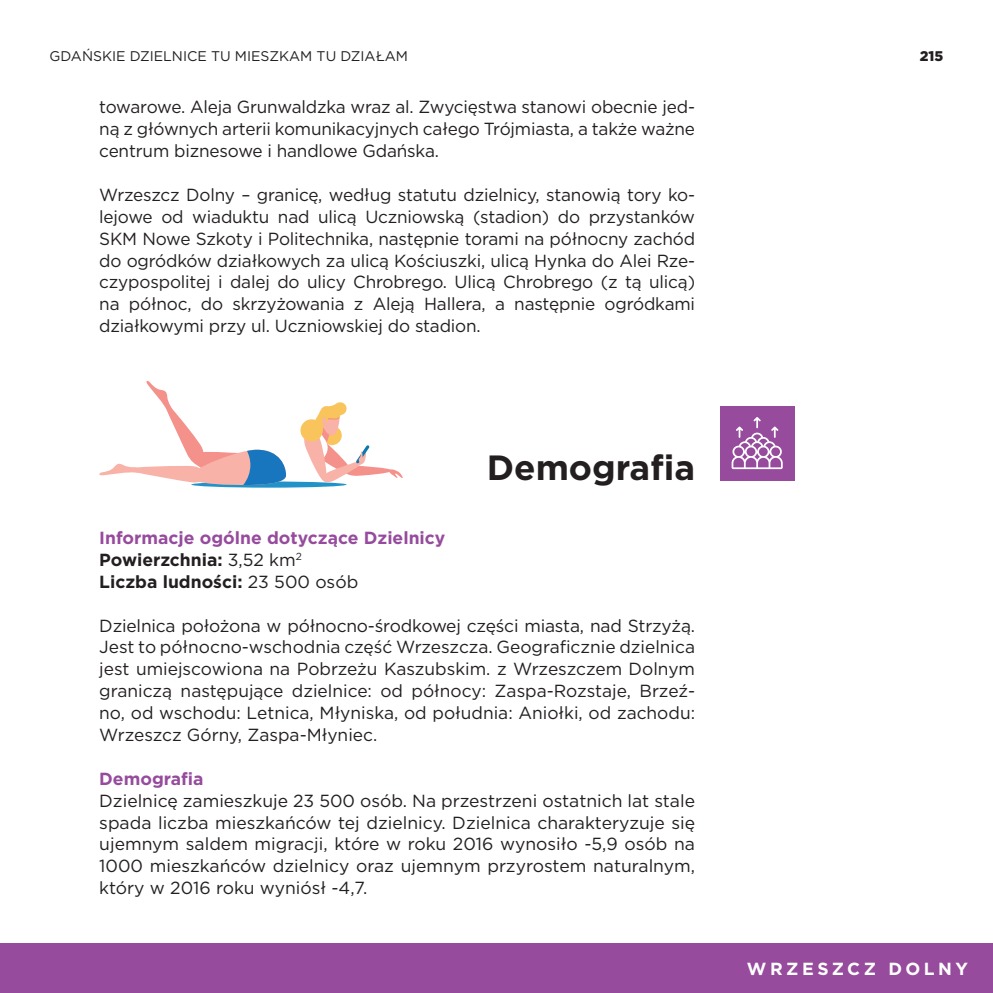
<style>
.page{position:relative;width:993px;height:993px;background:#fff}
.page>*{position:absolute;margin:0;border:0;box-sizing:border-box;transform-origin:0 0}
.t1{font:700 35px "Gotham";color:#231f20}
.t2{font:17.5px/21.9px "Gotham";letter-spacing:-.01em;color:#231f20;text-align:justify}
.t3{font:700 17.5px/21.9px "Gotham";color:#964b9d}
.t4{font:700 17.5px "Gotham";letter-spacing:.2em;color:#fff}
.t5{font:14px "Gotham";color:#231f20}
.t6{font:900 14px "Gotham";color:#231f20}
.s1{color:#231f20}
.s2{font-weight:400;color:#231f20}
</style>
<div class="page">
<div style="left:0;top:943px;width:992px;height:49px;background:#964b9d"></div>
<div style="left:719px;top:405px;width:75px;height:75px;background:#964b9d"></div>
<svg style="left:731px;top:417px;width:51px;height:52px"></svg>
<div style="left:191px;top:481px;width:155px;height:6px;background:#2193c9;border-radius:50%"></div>
<svg style="left:99px;top:381px;width:303px;height:104px"></svg>
<div style="left:300px;top:419px;width:22px;height:22px;background:#f9c45c;border-radius:50%"></div>
<p class="t5" style="left:50px;top:47px;width:360px">GDAŃSKIE DZIELNICE TU MIESZKAM TU DZIAŁAM</p>
<p class="t6" style="left:919px;top:46px;width:25px">215</p>
<p class="t2" style="left:99px;top:96px;width:597px">towarowe. Aleja Grunwaldzka wraz al. Zwycięstwa stanowi obecnie jed&shy;ną z głównych arterii komunikacyjnych całego Trójmiasta, a także ważne centrum biznesowe i handlowe Gdańska.</p>
<p class="t2" style="left:99px;top:183px;width:597px">Wrzeszcz Dolny – granicę, według statutu dzielnicy, stanowią tory ko&shy;lejowe od wiaduktu nad ulicą Uczniowską (stadion) do przystanków SKM Nowe Szkoty i Politechnika, następnie torami na północny zachód do ogródków działkowych za ulicą Kościuszki, ulicą Hynka do Alei Rze&shy;czypospolitej i dalej do ulicy Chrobrego. Ulicą Chrobrego (z tą ulicą) na północ, do skrzyżowania z Aleją Hallera, a następnie ogródkami działkowymi przy ul. Uczniowskiej do stadion.</p>
<h1 class="t1" style="left:486px;top:444px;width:210px">Demografia</h1>
<p class="t3" style="left:99px;top:526px;width:347px">Informacje ogólne dotyczące Dzielnicy<br><span class="s1">Powierzchnia:</span> <span class="s2">3,52 km</span><sup>2<br></sup><span class="s1">Liczba ludności:</span> <span class="s2">23 500 osób</span></p>
<p class="t2" style="left:99px;top:613px;width:597px">Dzielnica położona w północno-środkowej części miasta, nad Strzyżą.<br>Jest to północno-wschodnia część Wrzeszcza. Geograficznie dzielnica jest umiejscowiona na Pobrzeżu Kaszubskim. z Wrzeszczem Dolnym graniczą następujące dzielnice: od północy: Zaspa-Rozstaje, Brzeź&shy;no, od wschodu: Letnica, Młyniska, od południa: Aniołki, od zachodu:<br>Wrzeszcz Górny, Zaspa-Młyniec.</p>
<p class="t3" style="left:99px;top:767px;width:106px">Demografia</p>
<p class="t2" style="left:99px;top:788px;width:597px">Dzielnicę zamieszkuje 23 500 osób. Na przestrzeni ostatnich lat stale spada liczba mieszkańców tej dzielnicy. Dzielnica charakteryzuje się ujemnym saldem migracji, które w roku 2016 wynosiło -5,9 osób na 1000 mieszkańców dzielnicy oraz ujemnym przyrostem naturalnym, który w 2016 roku wyniósł -4,7.</p>
<p class="t4" style="left:746px;top:957px;width:223px">WRZESZCZ DOLNY</p>
</div>
